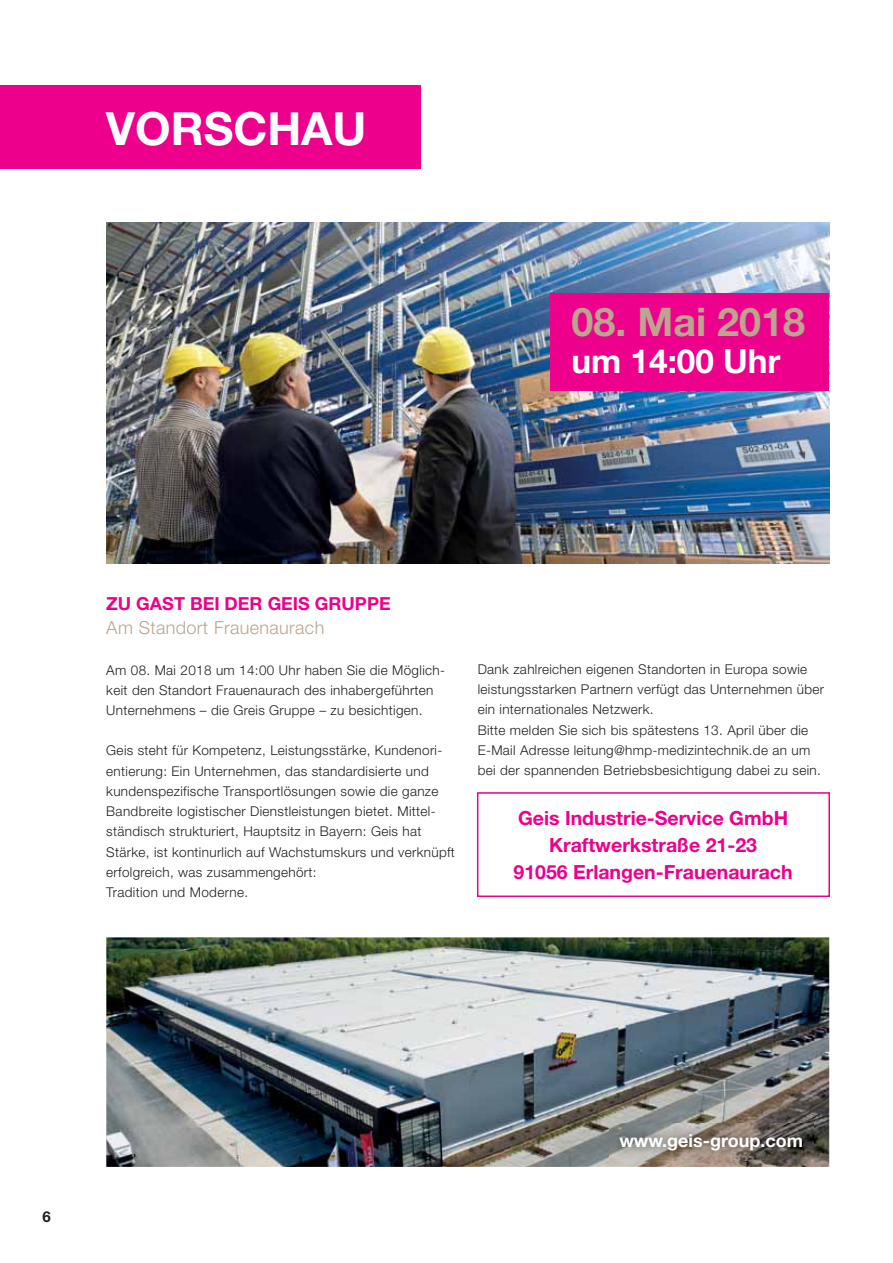
<style>
.page{position:relative;width:893px;height:1263px;background:#fff}
.page>*{position:absolute;margin:0;border:0;box-sizing:border-box;transform-origin:0 0}
.t1{font:700 45.75px "Helvetica Neue";color:#fff}
.t2{font:700 39.6px "Helvetica Neue";color:#bca48f}
.t3{font:700 33.3px "Helvetica Neue";color:#fff}
.t4{font:700 19.5px/27px "Helvetica Neue";color:#ec008c;text-align:center}
.t5{font:700 18px "Helvetica Neue";color:#ec008c}
.t6{font:300 18px "Helvetica Neue";letter-spacing:.02em;color:#bca48f}
.t7{font:700 18px "Helvetica Neue";color:#fff}
.t8{font:700 15px "Helvetica Neue";color:#231f20}
.t9{font:300 13.5px/20.2px "Helvetica Neue";letter-spacing:.025em;color:#231f20}
</style>
<div class="page">
<div style="left:477px;top:792px;width:353px;height:105px;border:2px solid #ec008c"></div>
<img style="left:106px;top:222px;width:723px;height:341px">
<div style="left:0;top:85px;width:421px;height:84px;background:#ec008c"></div>
<img style="left:106px;top:937px;width:723px;height:230px">
<div style="left:550px;top:293px;width:278px;height:98px;background:#ec008c"></div>
<img style="left:609px;top:1123px;width:204px;height:39px">
<h1 class="t1" style="left:106px;top:112px;width:262px">VORSCHAU</h1>
<h2 class="t2" style="left:571px;top:308px;width:235px">08. Mai 2018</h2>
<h3 class="t3" style="left:571px;top:349px;width:210px">um 14:00 Uhr</h3>
<h3 class="t5" style="left:106px;top:597px;width:286px">ZU GAST BEI DER GEIS GRUPPE</h3>
<h3 class="t6" style="left:106px;top:621px;width:219px">Am Standort Frauenaurach</h3>
<p class="t9" style="left:106px;top:661px;width:340px">Am 08. Mai 2018 um 14:00 Uhr haben Sie die Möglich&shy;keit den Standort Frauenaurach des inhabergeführten<br>Unternehmens – die Greis Gruppe – zu besichtigen.</p>
<p class="t9" style="left:106px;top:742px;width:350px">Geis steht für Kompetenz, Leistungsstärke, Kundenori&shy;entierung: Ein Unternehmen, das standardisierte und kundenspezifische Transportlösungen sowie die ganze Bandbreite logistischer Dienstleistungen bietet. Mittel&shy;ständisch strukturiert, Hauptsitz in Bayern: Geis hat Stärke, ist kontinurlich auf Wachstumskurs und verknüpft erfolgreich, was zusammengehört:<br>Tradition und Moderne.</p>
<p class="t9" style="left:477px;top:660px;width:348px">Dank zahlreichen eigenen Standorten in Europa sowie leistungsstarken Partnern verfügt das Unternehmen über ein internationales Netzwerk.<br>Bitte melden Sie sich bis spätestens 13. April über die E-Mail Adresse leitung@hmp-medizintechnik.de an um bei der spannenden Betriebsbesichtigung dabei zu sein.</p>
<h3 class="t4" style="left:513px;top:807px;width:281px">Geis Industrie-Service GmbH<br>Kraftwerkstraße 21-23<br>91056 Erlangen-Frauenaurach</h3>
<p class="t8" style="left:43px;top:1211px;width:10px">6</p>
<h3 class="t7" style="left:619px;top:1134px;width:185px">www.geis-group.com</h3>
</div>
